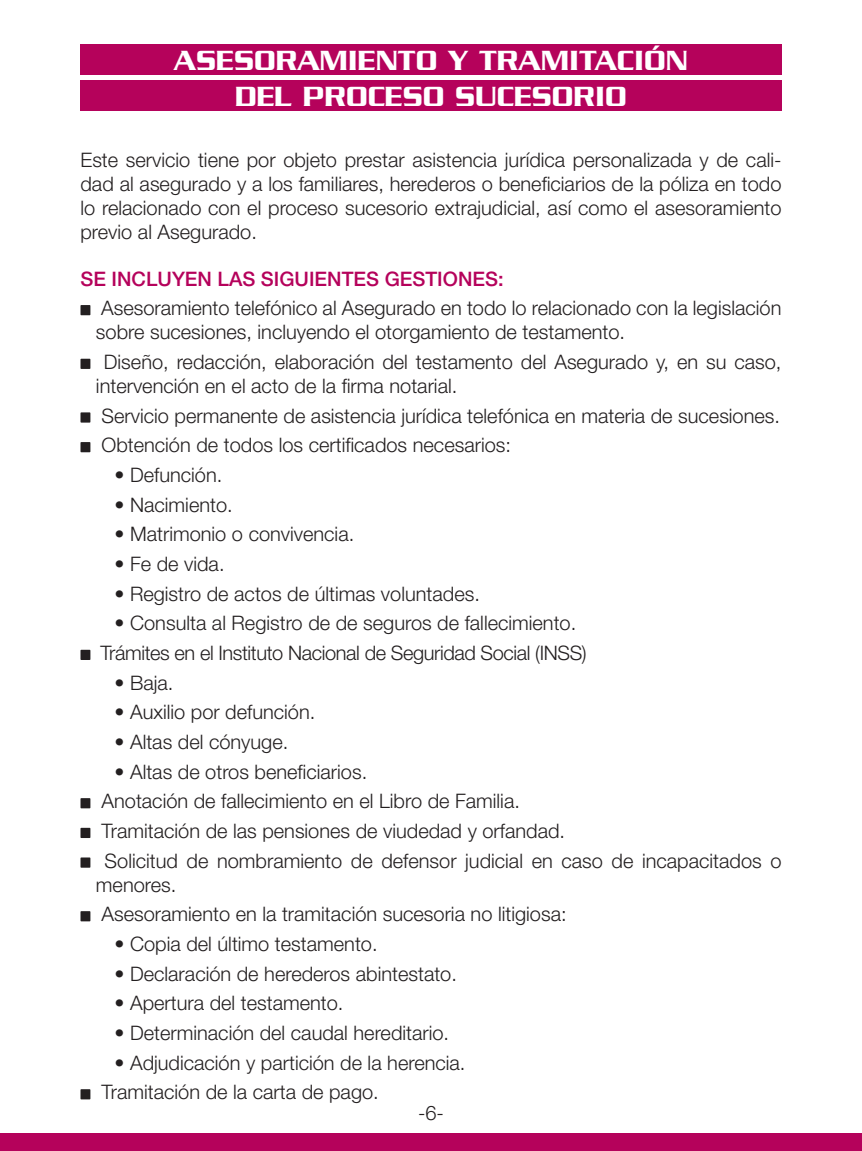
<style>
.page{position:relative;width:862px;height:1151px;background:#fff}
.page>*{position:absolute;margin:0;border:0;box-sizing:border-box;transform-origin:0 0}
.t1{font:500 30px/36px "Serpentine";color:#fff;text-align:center}
.t2{font:300 20px/24px "Helvetica Neue LT Std";color:#231f20}
.t3{font:300 20px/29.8px "Helvetica Neue LT Std";letter-spacing:-.02em;color:#231f20;text-align:center}
.t4{font:500 20px "Helvetica Neue LT Std";color:#b5025b}
</style>
<div class="page">
<div style="left:80px;top:44px;width:701px;height:30px;background:#b5025b"></div>
<div style="left:80px;top:80px;width:701px;height:31px;background:#b5025b"></div>
<div style="left:80px;top:305px;width:10px;height:10px;background:#231f20"></div>
<div style="left:80px;top:359px;width:10px;height:10px;background:#231f20"></div>
<div style="left:80px;top:412px;width:10px;height:11px;background:#231f20"></div>
<div style="left:80px;top:442px;width:10px;height:10px;background:#231f20"></div>
<div style="left:80px;top:650px;width:10px;height:10px;background:#231f20"></div>
<div style="left:80px;top:798px;width:10px;height:10px;background:#231f20"></div>
<div style="left:80px;top:828px;width:10px;height:10px;background:#231f20"></div>
<div style="left:80px;top:857px;width:10px;height:11px;background:#231f20"></div>
<div style="left:80px;top:911px;width:10px;height:10px;background:#231f20"></div>
<div style="left:80px;top:1089px;width:10px;height:10px;background:#231f20"></div>
<div style="left:0;top:1134px;width:862px;height:17px;background:#b5025b"></div>
<h1 class="t1" style="left:174px;top:43px;width:515px">ASESORAMIENTO Y TRAMITACIÓN<br>DEL PROCESO SUCESORIO</h1>
<p class="t2" style="left:80px;top:147px;width:702px;text-align:justify">Este servicio tiene por objeto prestar asistencia jurídica personalizada y de cali&shy;dad al asegurado y a los familiares, herederos o beneficiarios de la póliza en todo lo relacionado con el proceso sucesorio extrajudicial, así como el asesoramiento previo al Asegurado.</p>
<p class="t4" style="left:80px;top:267px;width:425px">SE INCLUYEN LAS SIGUIENTES GESTIONES:</p>
<p class="t2" style="left:96px;top:296px;width:687px">Asesoramiento telefónico al Asegurado en todo lo relacionado con la legislación sobre sucesiones, incluyendo el otorgamiento de testamento.</p>
<p class="t2" style="left:96px;top:349px;width:687px;text-indent:8px">Diseño, redacción, elaboración del testamento del Asegurado y, en su caso, intervención en el acto de la firma notarial.</p>
<p class="t2" style="left:102px;top:400px;width:680px;line-height:29.6px">Servicio permanente de asistencia jurídica telefónica en materia de sucesiones.<br>Obtención de todos los certificados necesarios:</p>
<p class="t2" style="left:114px;top:462px;width:109px">• Defunción.</p>
<p class="t2" style="left:114px;top:492px;width:120px">• Nacimiento.</p>
<p class="t2" style="left:114px;top:522px;width:241px">• Matrimonio o convivencia.</p>
<p class="t2" style="left:114px;top:551px;width:112px">• Fe de vida.</p>
<p class="t2" style="left:114px;top:581px;width:367px">• Registro de actos de últimas voluntades.</p>
<p class="t3" style="left:100px;top:608px;width:488px">• Consulta al Registro de de seguros de fallecimiento.<br>Trámites en el Instituto Nacional de Seguridad Social (INSS)</p>
<p class="t2" style="left:114px;top:670px;width:60px">• Baja.</p>
<p class="t2" style="left:114px;top:700px;width:202px">• Auxilio por defunción.</p>
<p class="t2" style="left:114px;top:729px;width:175px">• Altas del cónyuge.</p>
<p class="t2" style="left:102px;top:756px;width:681px;line-height:29.6px;text-indent:13px">• Altas de otros beneficiarios.<br>Anotación de fallecimiento en el Libro de Familia.<br>Tramitación de las pensiones de viudedad y orfandad.<br>Solicitud de nombramiento de defensor judicial en caso de incapacitados o</p>
<p class="t2" style="left:96px;top:869px;width:472px;line-height:29.6px">menores.<br>Asesoramiento en la tramitación sucesoria no litigiosa:</p>
<p class="t2" style="left:114px;top:931px;width:265px">• Copia del último testamento.</p>
<p class="t2" style="left:114px;top:961px;width:344px">• Declaración de herederos abintestato.</p>
<p class="t2" style="left:114px;top:991px;width:230px">• Apertura del testamento.</p>
<p class="t2" style="left:114px;top:1020px;width:336px">• Determinación del caudal hereditario.</p>
<p class="t2" style="left:102px;top:1047px;width:365px;line-height:29.8px;text-indent:13px">• Adjudicación y partición de la herencia.<br>Tramitación de la carta de pago.</p>
<p class="t2" style="left:418px;top:1100px;width:27px">-6-</p>
</div>
